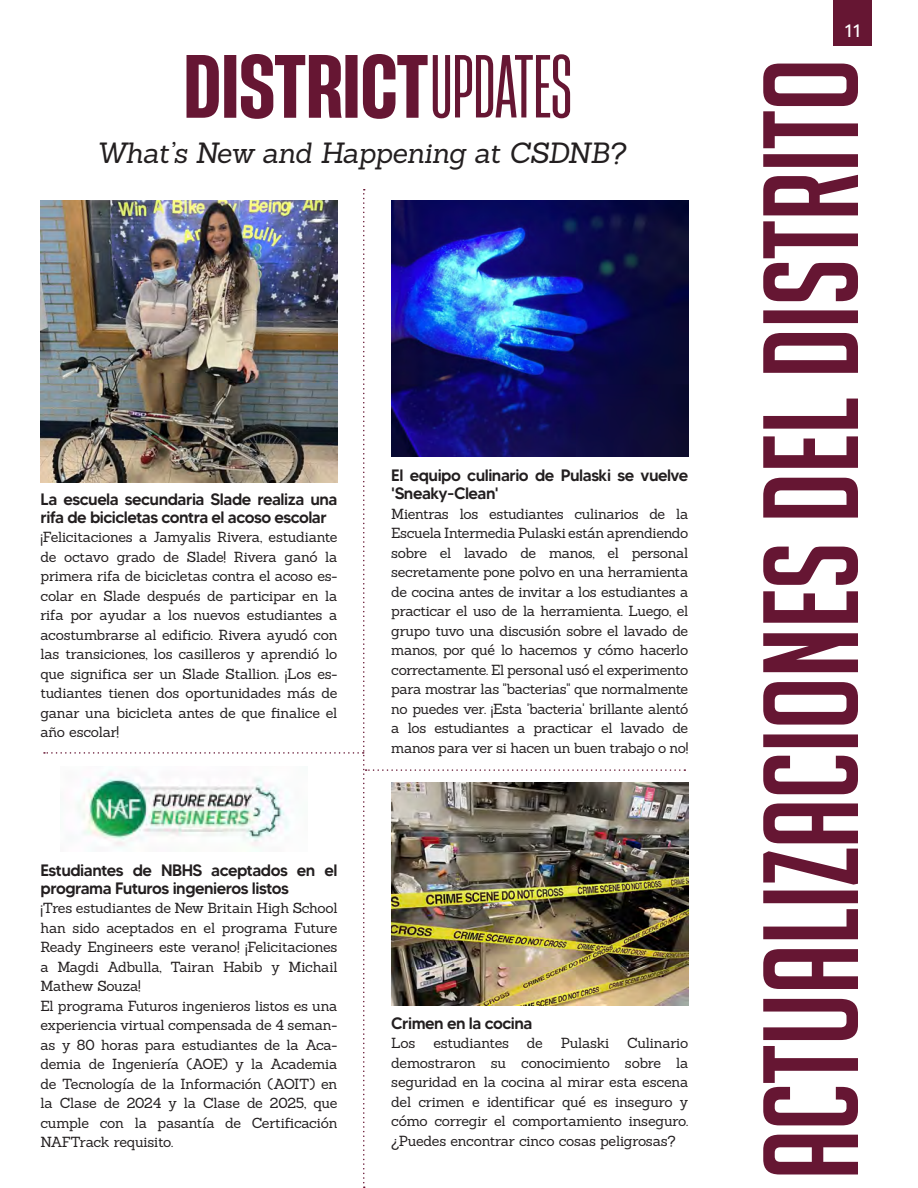
<style>
.page{position:relative;width:918px;height:1188px;background:#fff}
.page>*{position:absolute;margin:0;border:0;box-sizing:border-box;transform-origin:0 0}
.t1{font:italic 28.5px "Sanchez";letter-spacing:-.025em;color:#231f20}
.t2{font:18px "MADETOMMY";color:#fff}
.t3{font:500 16.5px/18px "MADETOMMY";letter-spacing:-.03em;color:#231f20}
.t4{font:14.25px/19.5px "Sanchez";letter-spacing:-.02em;color:#231f20;text-align:justify}
</style>
<div class="page">
<svg style="left:187px;top:54px;width:383px;height:65px"></svg>
<img style="left:44px;top:189px;width:641px;height:999px">
<img style="left:61px;top:767px;width:246px;height:84px">
<div style="left:834px;top:0;width:38px;height:46px;background:#661633"></div>
<svg style="left:763px;top:64px;width:95px;height:1110px"></svg>
<p class="t1" style="left:96px;top:134px;width:531px">What’s New and Happening at CSDNB?</p>
<p class="t3" style="left:40px;top:490px;width:299px">La escuela secundaria Slade realiza una rifa de bicicletas contra el acoso escolar</p>
<p class="t4" style="left:40px;top:527px;width:299px">¡Felicitaciones a Jamyalis Rivera, estudiante de octavo grado de Slade! Rivera ganó la primera rifa de bicicletas contra el acoso es&shy;colar en Slade después de participar en la rifa por ayudar a los nuevos estudiantes a acostumbrarse al edificio. Rivera ayudó con las transiciones, los casilleros y aprendió lo que significa ser un Slade Stallion. ¡Los es&shy;tudiantes tienen dos oportunidades más de ganar una bicicleta antes de que finalice el año escolar!</p>
<p class="t3" style="left:40px;top:861px;width:298px">Estudiantes de NBHS aceptados en el programa Futuros ingenieros listos</p>
<p class="t4" style="left:40px;top:898px;width:299px">¡Tres estudiantes de New Britain High School han sido aceptados en el programa Future Ready Engineers este verano! ¡Felicitaciones a Magdi Adbulla, Tairan Habib y Michail Mathew Souza!</p>
<p class="t4" style="left:40px;top:996px;width:299px">El programa Futuros ingenieros listos es una experiencia virtual compensada de 4 seman&shy;as y 80 horas para estudiantes de la Aca&shy;demia de Ingeniería (AOE) y la Academia de Tecnología de la Información (AOIT) en la Clase de 2024 y la Clase de 2025, que cumple con la pasantía de Certificación NAFTrack requisito.</p>
<p class="t3" style="left:391px;top:466px;width:298px">El equipo culinario de Pulaski se vuelve 'Sneaky-Clean'</p>
<p class="t4" style="left:391px;top:504px;width:299px">Mientras los estudiantes culinarios de la Escuela Intermedia Pulaski están aprendiendo sobre el lavado de manos, el personal secretamente pone polvo en una herramienta de cocina antes de invitar a los estudiantes a practicar el uso de la herramienta. Luego, el grupo tuvo una discusión sobre el lavado de manos, por qué lo hacemos y cómo hacerlo correctamente. El personal usó el experimento para mostrar las "bacterias" que normalmente no puedes ver. ¡Esta 'bacteria' brillante alentó a los estudiantes a practicar el lavado de manos para ver si hacen un buen trabajo o no!</p>
<p class="t3" style="left:391px;top:1014px;width:143px">Crimen en la cocina</p>
<p class="t4" style="left:391px;top:1033px;width:26px">Los</p>
<p class="t4" style="left:433px;top:1033px;width:77px">estudiantes</p>
<p class="t4" style="left:527px;top:1033px;width:17px">de</p>
<p class="t4" style="left:561px;top:1033px;width:50px">Pulaski</p>
<p class="t4" style="left:391px;top:1033px;width:299px;text-indent:236px">Culinario demostraron su conocimiento sobre la seguridad en la cocina al mirar esta escena del crimen e identificar qué es inseguro y cómo corregir el comportamiento inseguro. ¿Puedes encontrar cinco cosas peligrosas?</p>
<p class="t2" style="left:845px;top:20px;width:17px">11</p>
</div>
